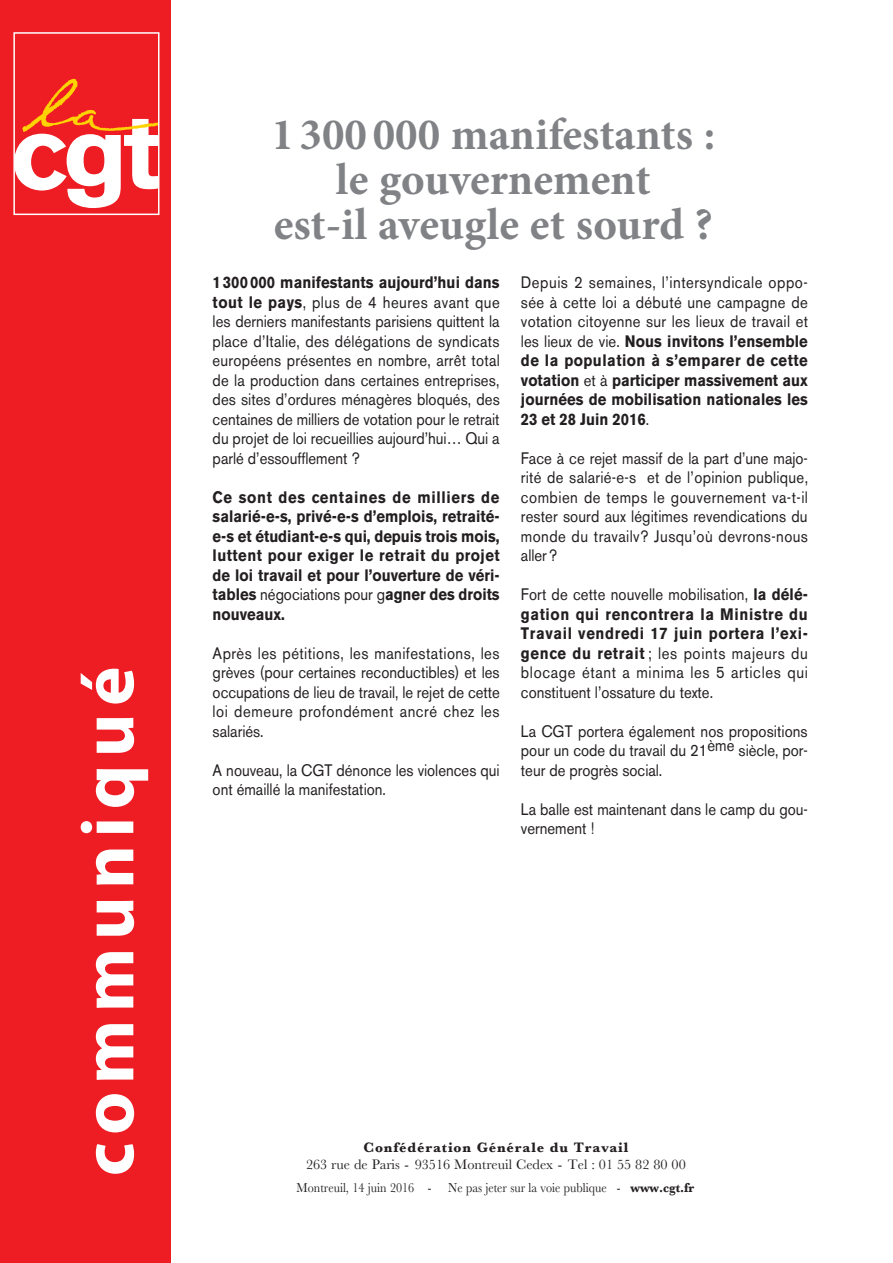
<style>
.page{position:relative;width:893px;height:1263px;background:#fff}
.page>*{position:absolute;margin:0;border:0;box-sizing:border-box;transform-origin:0 0}
.t1{font:700 75px "Myriad Pro";letter-spacing:.1em;color:#fff}
.t2{font:700 45px/45px "Minion Pro";color:#808285;text-align:center}
.t3{font:16.5px/19.5px "Akzidenz Grotesk BE";color:#231f20;text-align:justify;scale:.9 1}
.t4{font:700 16.5px/19.5px "Akzidenz Grotesk BE";color:#231f20;text-align:justify;scale:.9 1}
.t5{font:14.25px "Baskerville";color:#231f20}
.t6{font:700 14.25px "Baskerville";letter-spacing:.06em;color:#231f20}
.t7{font:13.5px "Baskerville";color:#231f20;scale:.9 1}
.s1{font-weight:700}
.s2{font-weight:400}
</style>
<div class="page">
<div style="left:0;top:0;width:170px;height:1263px;background:#ee1d23"></div>
<svg style="left:16px;top:79px;width:140px;height:129px"></svg>
<div style="left:13px;top:32px;width:146px;height:183px;border:2px solid #fff"></div>
<h1 class="t1" style="left:59px;top:1176px;width:511px;rotate:-90deg">communiqué</h1>
<h2 class="t2" style="left:271px;top:111px;width:445px">1300 000 manifestants : le gouvernement<br>est-il aveugle et sourd ?</h2>
<p class="t3" style="left:213px;top:273px;width:321px"><span class="s1">1300000 manifestants aujourd’hui dans tout le pays</span>, plus de 4 heures avant que les derniers manifestants parisiens quittent la place d’Italie, des délégations de syndicats européens présentes en nombre, arrêt total de la production dans certaines entreprises, des sites d’ordures ménagères bloqués, des centaines de milliers de votation pour le retrait du projet de loi recueillies aujourd’hui… Qui a parlé d’essoufflement ?</p>
<p class="t4" style="left:213px;top:487px;width:320px">Ce sont des centaines de milliers de salarié-e-s, privé-e-s d’emplois, retraité&shy;e-s et étudiant-e-s qui, depuis trois mois, luttent pour exiger le retrait du projet de loi travail et pour l’ouverture de véri&shy;tables <span class="s2">négociations pour g</span>agner des droits nouveaux.</p>
<p class="t3" style="left:213px;top:643px;width:321px">Après les pétitions, les manifestations, les grèves (pour certaines reconductibles) et les occupations de lieu de travail, le rejet de cette loi demeure profondément ancré chez les salariés.</p>
<p class="t3" style="left:213px;top:760px;width:320px">A nouveau, la CGT dénonce les violences qui ont émaillé la manifestation.</p>
<p class="t4" style="left:521px;top:273px;width:320px"><span class="s2">Depuis 2 semaines, l’intersyndicale oppo&shy;sée à cette loi a débuté une campagne de votation citoyenne sur les lieux de travail et les lieux de vie.</span> Nous invitons l’ensemble de la population à s’emparer de cette votation <span class="s2">et à</span> participer massivement aux journées de mobilisation nationales les 23 et 28 Juin 2016<span class="s2">.</span></p>
<p class="t3" style="left:521px;top:448px;width:321px">Face à ce rejet massif de la part d’une majo&shy;rité de salarié-e-s et de l’opinion publique, combien de temps le gouvernement va-t-il rester sourd aux légitimes revendications du monde du travailv? Jusqu’où devrons-nous aller?</p>
<p class="t3" style="left:521px;top:585px;width:320px">Fort de cette nouvelle mobilisation, <span class="s1">la délé&shy;gation qui rencontrera la Ministre du Travail vendredi 17 juin portera l’exi&shy;gence du retrait</span> ; les points majeurs du blocage étant a minima les 5 articles qui constituent l’ossature du texte.</p>
<p class="t3" style="left:521px;top:721px;width:320px">La CGT portera également nos propositions pour un code du travail du 21ème siècle, por&shy;teur de progrès social.</p>
<p class="t3" style="left:521px;top:799px;width:320px">La balle est maintenant dans le camp du gou&shy;vernement !</p>
<p class="t6" style="left:363px;top:1138px;width:266px">Confédération Générale du Travail</p>
<p class="t5" style="left:306px;top:1156px;width:381px">263 rue de Paris - 93516 Montreuil Cedex - Tel : 01 55 82 80 00</p>
<p class="t7" style="left:297px;top:1179px;width:443px">Montreuil, 14 juin 2016 - Ne pas jeter sur la voie publique - <span class="s1">www.cgt.fr</span></p>
</div>
